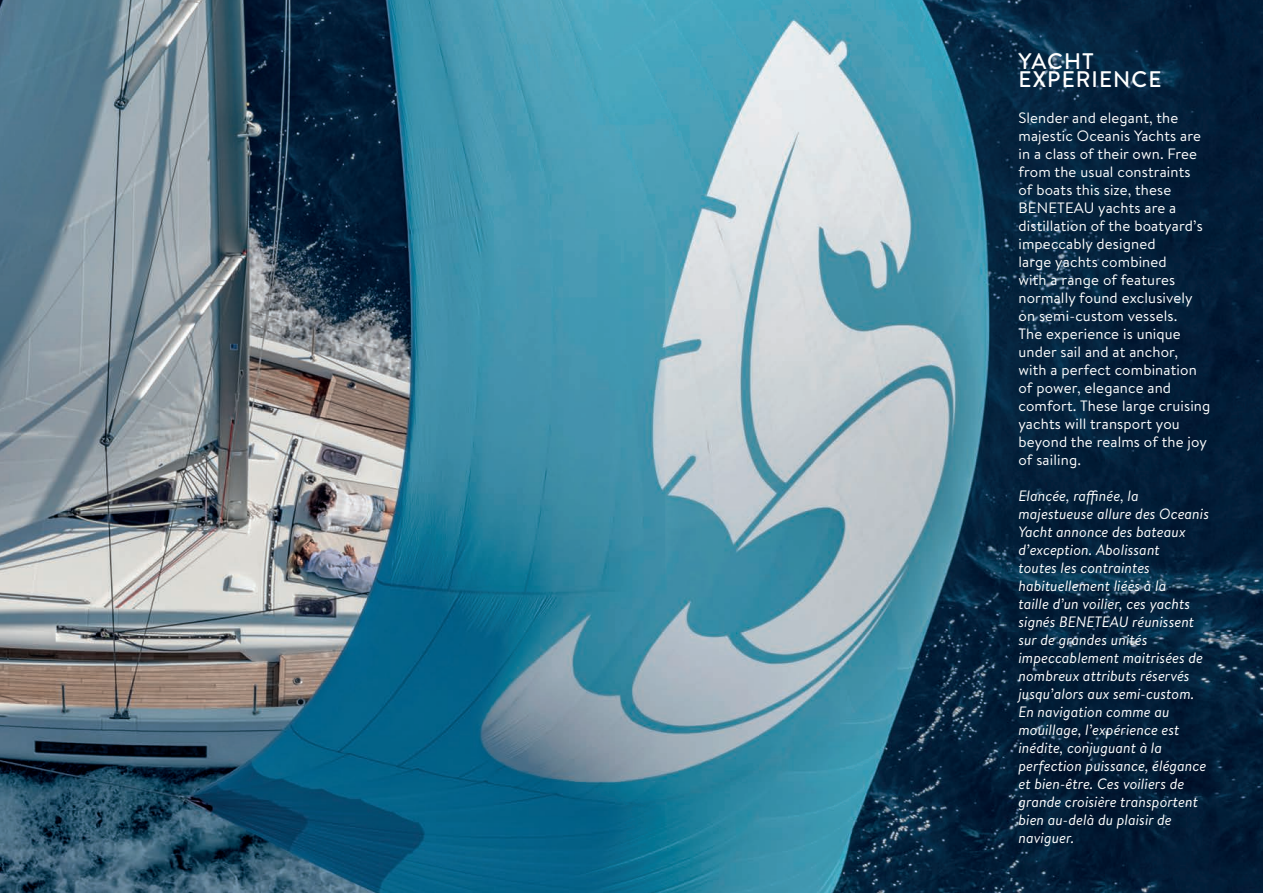
<style>
.page{position:relative;width:1263px;height:893px;background:#fff}
.page>*{position:absolute;margin:0;border:0;box-sizing:border-box;transform-origin:0 0}
.t1{font:500 22.5px/18px "Brandon Text";letter-spacing:.05em;color:#fff}
.t2{font:italic 15px/18px "Brandon Text";color:#fff}
.t3{font:15px/18px "Brandon Text";letter-spacing:.01em;color:#fff}
</style>
<div class="page">
<img style="left:0;top:0;width:1263px;height:893px">
<h1 class="t1" style="left:1019px;top:51px;width:144px">YACHT<br>EXPERIENCE</h1>
<p class="t3" style="left:1018px;top:108px;width:193px">Slender and elegant, the majestic Oceanis Yachts are in a class of their own. Free from the usual constraints<br>of boats this size, these<br>BENETEAU yachts are a distillation of the boatyard’s impeccably designed<br>large yachts combined<br>with a range of features normally found exclusively on semi-custom vessels.<br>The experience is unique under sail and at anchor,<br>with a perfect combination of power, elegance and comfort. These large cruising yachts will transport you beyond the realms of the joy of sailing.</p>
<p class="t2" style="left:1018px;top:486px;width:192px">Elancée, raffinée, la majestueuse allure des Oceanis<br>Yacht annonce des bateaux d’exception. Abolissant<br>toutes les contraintes habituellement liées à la<br>taille d’un voilier, ces yachts signés BENETEAU réunissent sur de grandes unités impeccablement maitrisées de nombreux attributs réservés jusqu’alors aux semi-custom.<br>En navigation comme au mouillage, l’expérience est inédite, conjuguant à la perfection puissance, élégance et bien-être. Ces voiliers de grande croisière transportent bien au-delà du plaisir de naviguer.</p>
</div>
